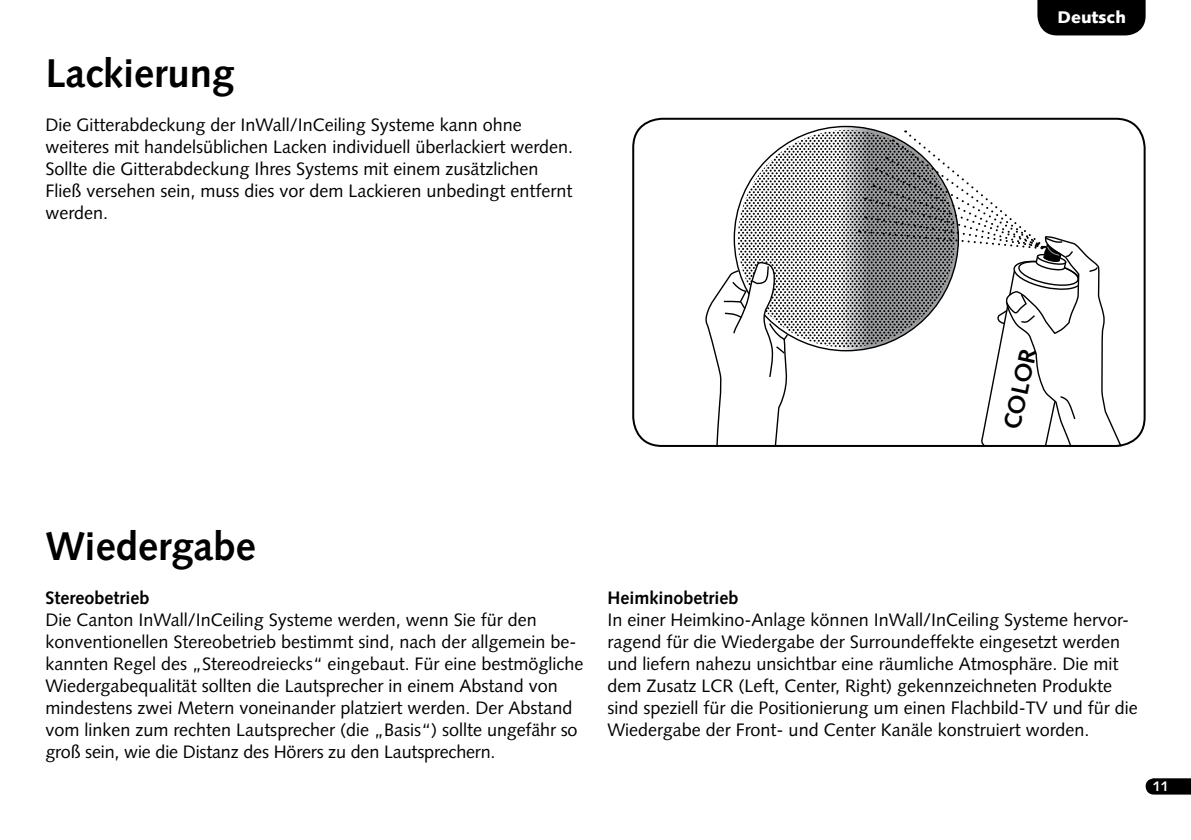
<style>
.page{position:relative;width:1191px;height:840px;background:#fff}
.page>*{position:absolute;margin:0;border:0;box-sizing:border-box;transform-origin:0 0}
.t1{font:700 40px "Syntax";color:#000}
.t2{font:700 24px "Syntax";color:#000}
.t3{font:18px/22px "Syntax";color:#000}
.t4{font:700 18px "Syntax";color:#000}
.t5{font:900 16.8px "Syntax";color:#fff}
.t6{font:700 14px "Syntax";color:#fff}
</style>
<div class="page">
<svg style="left:1145px;top:778px;width:46px;height:16px"></svg>
<div style="left:1037px;top:0;width:108px;height:35px;background:#000"></div>
<svg style="left:704px;top:126px;width:418px;height:321px"></svg>
<div style="left:632px;top:118px;width:513px;height:328px;border:2px solid #000;border-radius:29px"></div>
<h1 class="t1" style="left:45px;top:50px;width:190px">Lackierung</h1>
<p class="t3" style="left:45px;top:114px;width:529px">Die Gitterabdeckung der I nWall/I nCeiling Systeme kann ohne weiteres mit handelsüblichen Lacken individuell überlackiert werden.<br>Sollte die Gitterabdeckung I hres Systems mit einem zusätzlichen Fließ versehen sein, muss dies vor dem Lackieren unbedingt entfernt werden.</p>
<p class="t5" style="left:1057px;top:7px;width:70px">Deutsch</p>
<h2 class="t2" style="left:998px;top:426px;width:84px;rotate:-78deg">COLOR</h2>
<h1 class="t1" style="left:45px;top:523px;width:212px">Wiedergabe</h1>
<p class="t4" style="left:45px;top:587px;width:106px">Stereobetrieb</p>
<p class="t3" style="left:45px;top:608px;width:539px">Die Canton I nWall/I nCeiling Systeme werden, wenn Sie für den konventionellen Stereobetrieb bestimmt sind, nach der allgemein be&shy;kannten Regel des „Stereodreiecks“ eingebaut. Für eine bestmögliche Wiedergabequalität sollten die Lautsprecher in einem Abstand von mindestens zwei Metern voneinander platziert werden. Der Abstand vom linken zum rechten Lautsprecher (die „Basis“) sollte ungefähr so groß sein, wie die Distanz des Hörers zu den Lautsprechern.</p>
<p class="t4" style="left:607px;top:587px;width:133px">Heimkinobetrieb</p>
<p class="t3" style="left:607px;top:608px;width:532px">I n einer Heimkino-Anlage können I nWall/I nCeiling Systeme hervor&shy;ragend für die Wiedergabe der Surroundeffekte eingesetzt werden und liefern nahezu unsichtbar eine räumliche Atmosphäre. Die mit dem Zusatz LCR (Left, Center, Right) gekennzeichneten Produkte sind speziell für die Positionierung um einen Flachbild-TV und für die Wiedergabe der Front- und Center Kanäle konstruiert worden.</p>
<p class="t6" style="left:1153px;top:778px;width:17px">11</p>
</div>
